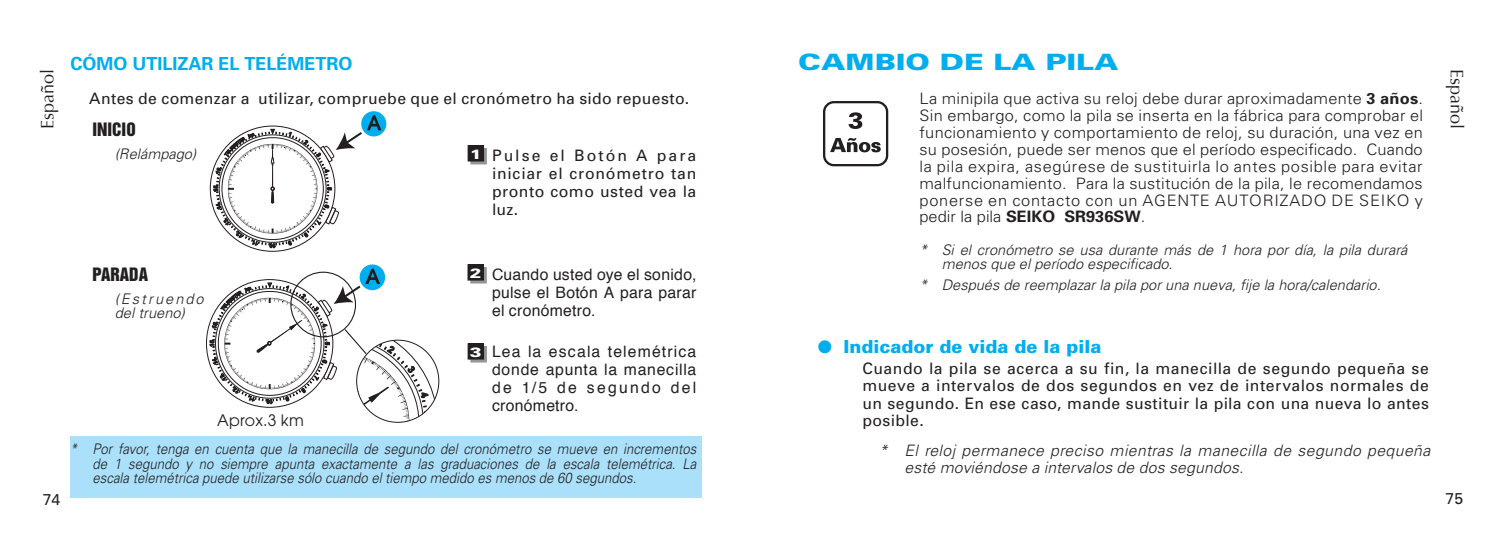
<style>
.page{position:relative;width:1506px;height:549px;background:#fff}
.page>*{position:absolute;margin:0;border:0;box-sizing:border-box;transform-origin:0 0}
.t1{font:900 22.5px "Univers";color:#00aeef;scale:1.3 1}
.t2{font:900 18px "Univers";color:#00aeef}
.t3{font:700 18px "Univers";color:#00aeef}
.t4{font:18px "Optima";color:#231f20}
.t5{font:16.88px "Helvetica Inserat";color:#231f20}
.t6{font:300 15.75px/16.9px "Univers";letter-spacing:.045em;color:#231f20;text-align:justify;scale:1.04 1}
.t7{font:15.75px/18px "Univers";letter-spacing:.025em;color:#231f20;text-align:justify}
.t8{font:15.75px/18px "Helvetica";letter-spacing:.02em;color:#231f20;text-align:justify}
.t9{font:italic 300 15.75px/16.9px "Univers";letter-spacing:.025em;color:#231f20}
.t10{font:15.75px "Avant Garde";letter-spacing:.025em;color:#231f20}
.t11{font:italic 300 14.62px/14.4px "Univers";color:#231f20;text-align:justify;scale:.9 1}
.t12{font:italic 300 14.62px/14.4px "Univers";color:#231f20}
.t13{font:italic 300 14.62px/14.4px "Univers";letter-spacing:.14em;color:#231f20}
.t14{font:900 13.5px "Univers";color:#fff;scale:1.3 1}
.s1{font-weight:700}
</style>
<div class="page">
<div style="left:823px;top:101px;width:65px;height:65px;border:2px solid #231f20;border-radius:10px"></div>
<svg style="left:848px;top:112px;width:14px;height:17px"></svg>
<svg style="left:830px;top:138px;width:50px;height:14px"></svg>
<div style="left:70px;top:436px;width:632px;height:62px;background:#aae0f9"></div>
<div style="left:361px;top:111px;width:25px;height:25px;background:#00aeef;border-radius:50%"></div>
<svg style="left:210px;top:115px;width:171px;height:136px"></svg>
<svg style="left:359px;top:264px;width:26px;height:26px"></svg>
<svg style="left:207px;top:268px;width:233px;height:155px"></svg>
<svg style="left:470px;top:346px;width:17px;height:16px"></svg>
<div style="left:468px;top:343px;width:15px;height:16px;background:#231f20"></div>
<div style="left:467px;top:343px;width:17px;height:16px;border:1px solid #231f20"></div>
<div style="left:470px;top:267px;width:16px;height:16px;background:#514f51;border:1px solid #939598"></div>
<div style="left:468px;top:264px;width:15px;height:16px;background:#231f20"></div>
<div style="left:467px;top:264px;width:17px;height:16px;border:1px solid #231f20"></div>
<svg style="left:470px;top:148px;width:17px;height:16px"></svg>
<div style="left:468px;top:146px;width:15px;height:15px;background:#231f20"></div>
<div style="left:467px;top:145px;width:17px;height:16px;border:1px solid #231f20"></div>
<p class="t4" style="left:37px;top:129px;width:62px;rotate:-90deg">Español</p>
<p class="t3" style="left:70px;top:53px;width:284px">CÓMO UTILIZAR EL TELÉMETRO</p>
<p class="t7" style="left:89px;top:90px;width:601px">Antes de comenzar a utilizar, compruebe que el cronómetro ha sido repuesto.</p>
<p class="t5" style="left:93px;top:119px;width:45px">INICIO</p>
<p class="t12" style="left:115px;top:147px;width:83px">(Relámpago)</p>
<p class="t7" style="left:492px;top:147px;width:206px">Pulse el Botón A para iniciar el cronómetro tan pronto como usted vea la luz.</p>
<p class="t14" style="left:470px;top:146px;width:11px">1</p>
<p class="t5" style="left:93px;top:264px;width:57px">PARADA</p>
<p class="t13" style="left:115px;top:291px;width:90px">(Estruendo del trueno)</p>
<p class="t14" style="left:470px;top:265px;width:11px">2</p>
<p class="t14" style="left:470px;top:344px;width:11px">3</p>
<p class="t8" style="left:492px;top:266px;width:206px">Cuando usted oye el sonido, pulse el Botón A para parar el cronómetro.</p>
<p class="t8" style="left:492px;top:342px;width:206px">Lea la escala telemétrica donde apunta la manecilla de 1/5 de segundo del cronómetro.</p>
<p class="t10" style="left:217px;top:410px;width:88px">Aprox.3 km</p>
<p class="t11" style="left:92px;top:441px;width:672px;text-indent:-22px">* Por favor, tenga en cuenta que la manecilla de segundo del cronómetro se mueve en incrementos de 1 segundo y no siempre apunta exactamente a las graduaciones de la escala telemétrica. La escala telemétrica puede utilizarse sólo cuando el tiempo medido es menos de 60 segundos.</p>
<h1 class="t1" style="left:798px;top:48px;width:248px">CAMBIO DE LA PILA</h1>
<p class="t6" style="left:919px;top:90px;width:485px">La minipila que activa su reloj debe durar aproximadamente <span class="s1">3 años</span>.<br>Sin embargo, como la pila se inserta en la fábrica para comprobar el funcionamiento y comportamiento de reloj, su duración, una vez en su posesión, puede ser menos que el período especificado. Cuando la pila expira, asegúrese de sustituirla lo antes posible para evitar malfuncionamiento. Para la sustitución de la pila, le recomendamos ponerse en contacto con un AGENTE AUTORIZADO DE SEIKO y pedir la pila <span class="s1">SEIKO SR936SW</span>.</p>
<p class="t12" style="left:941px;top:242px;width:467px;text-indent:-22px">* Si el cronómetro se usa durante más de 1 hora por día, la pila durará menos que el período especificado.</p>
<p class="t12" style="left:919px;top:277px;width:463px">* Después de reemplazar la pila por una nueva, fije la hora/calendario.</p>
<p class="t4" style="left:1467px;top:69px;width:62px;rotate:90deg">Español</p>
<p class="t2" style="left:817px;top:335px;width:285px">● Indicador de vida de la pila</p>
<p class="t7" style="left:862px;top:359px;width:568px">Cuando la pila se acerca a su fin, la manecilla de segundo pequeña se mueve a intervalos de dos segundos en vez de intervalos normales de un segundo. En ese caso, mande sustituir la pila con una nueva lo antes posible.</p>
<p class="t9" style="left:904px;top:442px;width:527px;text-indent:-26px">* El reloj permanece preciso mientras la manecilla de segundo pequeña esté moviéndose a intervalos de dos segundos.</p>
<p class="t7" style="left:43px;top:490px;width:19px">74</p>
<p class="t7" style="left:1445px;top:489px;width:19px">75</p>
</div>
